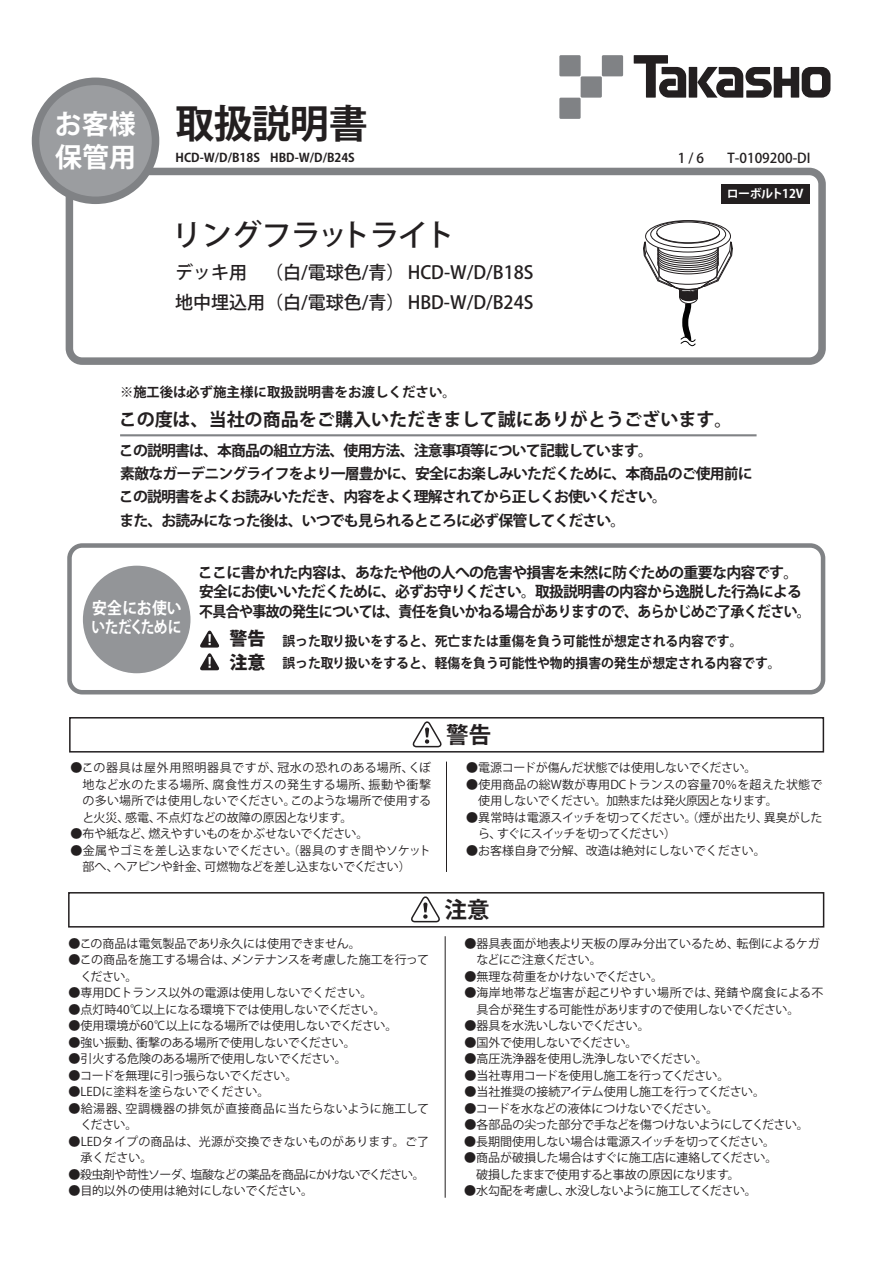
<style>
.page{position:relative;width:893px;height:1263px;background:#fff}
.page>*{position:absolute;margin:0;border:0;box-sizing:border-box;transform-origin:0 0}
.t1{font:700 39px "Koz Go Pro";letter-spacing:-.025em;color:#231f20}
.t2{font:500 30px "Koz Go Pro";letter-spacing:-.02em;color:#231f20}
.t3{font:700 27px "Koz Go Pro";color:#fff}
.t4{font:700 22.5px "Koz Go Pro";color:#231f20}
.t5{font:500 18px/30px "Koz Go Pro";color:#231f20}
.t6{font:700 18px "Koz Go Pro";color:#231f20}
.t7{font:800 18px/23.1px "Koz Go Pro";color:#231f20}
.t8{font:700 16.5px "Koz Go Pro";letter-spacing:-.04em;color:#fff;scale:.83 1}
.t9{font:700 15px "Koz Go Pro";letter-spacing:-.05em;color:#231f20}
.t10{font:700 15px "Koz Go Pro";letter-spacing:-.05em;color:#231f20;scale:.93 1}
.t11{font:700 14.85px/23.4px "Koz Go Pro";letter-spacing:-.055em;color:#231f20}
.t12{font:700 13.5px/22.6px "Koz Go Pro";color:#231f20;scale:.95 1}
.t13{font:700 13.5px "Koz Go Pro";color:#231f20}
.t14{font:500 13.5px "Koz Go Pro";color:#231f20}
.t15{font:12px/16.5px "Koz Go Pro";letter-spacing:-.01em;color:#231f20}
.t16{font:12px "Koz Go Pro";letter-spacing:-.03em;color:#231f20}
.t17{font:12px/16.5px "Koz Go Pro";letter-spacing:-.04em;color:#231f20}
.t18{font:12px "Koz Go Pro";letter-spacing:-.05em;color:#231f20}
.t19{font:12px/16.5px "Koz Go Pro";letter-spacing:.01em;color:#231f20}
.t20{font:12px/16.5px "Koz Go Pro";letter-spacing:.04em;color:#231f20}
.t21{font:700 12px "Koz Go Pro";color:#231f20}
.t22{font:12px "Koz Go Pro";letter-spacing:-.035em;color:#231f20}
.t23{font:700 12px "Koz Go Pro";letter-spacing:-.04em;color:#fff}
.s1{font-size:27px;color:#fff}
</style>
<div class="page">
<div style="left:83px;top:566px;width:107px;height:107px;background:#939598;border-radius:50%"></div>
<svg style="left:200px;top:630px;width:20px;height:40px"></svg>
<div style="left:67px;top:543px;width:758px;height:151px;border:5px solid #808285;border-radius:13px"></div>
<hr style="left:120px;top:434px;width:637px;height:2px;background:#808285">
<div style="left:66px;top:168px;width:760px;height:197px;border:8px solid #808285;border-radius:13px"></div>
<div style="left:36px;top:81px;width:120px;height:119px;background:#9b9da0;border-radius:50%"></div>
<div style="left:32px;top:78px;width:127px;height:126px;border:8px solid #808285;border-radius:50%"></div>
<svg style="left:634px;top:55px;width:52px;height:43px"></svg>
<div style="left:689px;top:67px;width:8px;height:31px;background:#231f20"></div>
<svg style="left:697px;top:67px;width:133px;height:31px"></svg>
<div style="left:559px;top:55px;width:22px;height:21px;background:#808285"></div>
<div style="left:581px;top:76px;width:21px;height:22px;background:#808285"></div>
<div style="left:602px;top:55px;width:21px;height:21px;background:#808285"></div>
<div style="left:559px;top:98px;width:22px;height:21px;background:#808285"></div>
<div style="left:69px;top:717px;width:755px;height:35px;border:2px solid #231f20"></div>
<svg style="left:413px;top:719px;width:31px;height:29px"></svg>
<hr style="left:446px;top:761px;width:1px;height:111px;background:#231f20">
<div style="left:68px;top:892px;width:756px;height:35px;border:2px solid #231f20"></div>
<svg style="left:411px;top:894px;width:31px;height:29px"></svg>
<hr style="left:445px;top:936px;width:1px;height:262px;background:#231f20">
<svg style="left:643px;top:220px;width:90px;height:127px"></svg>
<div style="left:721px;top:184px;width:89px;height:19px;background:#231f20"></div>
<h1 class="t1" style="left:55px;top:98px;width:315px"><span class="s1">お客様</span> 取扱説明書</h1>
<h3 class="t3" style="left:55px;top:139px;width:82px">保管用</h3>
<p class="t21" style="left:176px;top:150px;width:181px">HCD-W/D/B18S HBD-W/D/B24S</p>
<h2 class="t2" style="left:172px;top:215px;width:285px">リングフラットライト</h2>
<h3 class="t5" style="left:175px;top:258px;width:360px">デッキ用　（白/電球色/青） HCD-W/D/B18S地中埋込用（白/電球色/青） HBD-W/D/B24S</h3>
<p class="t13" style="left:120px;top:383px;width:337px">※施工後は必ず施主様に取扱説明書をお渡しください。</p>
<p class="t14" style="left:678px;top:149px;width:134px">1 / 6　 T-0109200-DI</p>
<p class="t23" style="left:727px;top:186px;width:78px">ローボルト12V</p>
<h3 class="t6" style="left:119px;top:408px;width:615px">この度は、当社の商品をご購入いただきまして誠にありがとうございます。</h3>
<p class="t11" style="left:119px;top:439px;width:635px">この説明書は、本商品の組立方法、使用方法、注意事項等について記載しています。<br>素敵なガーデニングライフをより一層豊かに、安全にお楽しみいただくために、本商品のご使用前にこの説明書をよくお読みいただき、内容をよく理解されてから正しくお使いください。<br>また、お読みになった後は、いつでも見られるところに必ず保管してください。</p>
<p class="t9" style="left:198px;top:562px;width:602px">ここに書かれた内容は、あなたや他の人への危害や損害を未然に防ぐための重要な内容です。</p>
<p class="t9" style="left:199px;top:582px;width:604px">安全にお使いいただくために、必ずお守りください。取扱説明書の内容から逸脱した行為による</p>
<p class="t10" style="left:92px;top:601px;width:774px"><sup>安全にお使い</sup> 不具合や事故の発生については、責任を負いかねる場合がありますので、あらかじめご了承ください。</p>
<h3 class="t8" style="left:92px;top:617px;width:110px">いただくために</h3>
<p class="t12" style="left:282px;top:630px;width:526px">誤った取り扱いをすると、死亡または重傷を負う可能性が想定される内容です。<br>誤った取り扱いをすると、軽傷を負う可能性や物的損害の発生が想定される内容です。</p>
<h3 class="t7" style="left:229px;top:628px;width:37px">警告注意</h3>
<p class="t15" style="left:83px;top:760px;width:350px;text-align:justify;text-indent:-12px">●この器具は屋外用照明器具ですが、冠水の恐れのある場所、くぼ地など水のたまる場所、腐食性ガスの発生する場所、振動や衝撃の多い場所では使用しないでください。このような場所で使用すると火災、感電、不点灯などの故障の原因となります。</p>
<p class="t15" style="left:71px;top:826px;width:299px">●布や紙など、燃えやすいものをかぶせないでください。</p>
<p class="t15" style="left:83px;top:842px;width:350px;text-indent:-12px">●金属やゴミを差し込まないでください。（器具のすき間やソケット部へ、ヘアピンや針金、可燃物などを差し込まないでください）</p>
<p class="t15" style="left:69px;top:935px;width:294px">●この商品は電気製品であり永久には使用できません。</p>
<p class="t15" style="left:81px;top:952px;width:350px;text-indent:-12px">●この商品を施工する場合は、メンテナンスを考慮した施工を行ってください。</p>
<p class="t15" style="left:69px;top:985px;width:305px">●専用DCトランス以外の電源は使用しないでください。</p>
<p class="t15" style="left:69px;top:1001px;width:318px">●点灯時40℃以上になる環境下では使用しないでください。</p>
<p class="t15" style="left:69px;top:1018px;width:330px">●使用環境が60℃以上になる場所では使用しないでください。</p>
<p class="t15" style="left:69px;top:1034px;width:289px">●強い振動、衝撃のある場所で使用しないでください。</p>
<p class="t16" style="left:69px;top:1051px;width:280px">●引火する危険のある場所で使用しないでください。</p>
<p class="t17" style="left:69px;top:1067px;width:230px">●コードを無理に引っ張らないでください。</p>
<p class="t15" style="left:69px;top:1084px;width:202px">●LEDに塗料を塗らないでください。</p>
<p class="t20" style="left:81px;top:1100px;width:350px;text-indent:-12px">●給湯器、空調機器の排気が直接商品に当たらないように施工してください。</p>
<p class="t19" style="left:81px;top:1133px;width:350px;text-indent:-12px">●LEDタイプの商品は、光源が交換できないものがあります。ご了承ください。</p>
<p class="t18" style="left:69px;top:1167px;width:358px">●殺虫剤や苛性ソーダ、塩酸などの薬品を商品にかけないでください。</p>
<p class="t15" style="left:69px;top:1183px;width:246px">●目的以外の使用は絶対にしないでください。</p>
<h3 class="t4" style="left:446px;top:720px;width:46px">警告</h3>
<p class="t15" style="left:466px;top:760px;width:292px">●電源コードが傷んだ状態では使用しないでください。</p>
<p class="t15" style="left:478px;top:776px;width:346px;text-indent:-12px">●使用商品の総W数が専用DCトランスの容量70％を超えた状態で使用しないでください。加熱または発火原因となります。</p>
<p class="t17" style="left:478px;top:809px;width:346px;text-indent:-12px">●異常時は電源スイッチを切ってください。（煙が出たり、異臭がしたら、すぐにスイッチを切ってください）</p>
<p class="t15" style="left:466px;top:842px;width:301px">●お客様自身で分解、改造は絶対にしないでください。</p>
<h3 class="t4" style="left:444px;top:895px;width:46px">注意</h3>
<p class="t15" style="left:476px;top:935px;width:345px;text-indent:-12px">●器具表面が地表より天板の厚み分出ているため、転倒によるケガなどにご注意ください。</p>
<p class="t15" style="left:464px;top:968px;width:200px">●無理な荷重をかけないでください。</p>
<p class="t15" style="left:476px;top:985px;width:348px;text-indent:-12px">●海岸地帯など塩害が起こりやすい場所では、発錆や腐食による不具合が発生する可能性がありますので使用しないでください。</p>
<p class="t16" style="left:464px;top:1018px;width:187px">●器具を水洗いしないでください。</p>
<p class="t22" style="left:464px;top:1035px;width:175px">●国外で使用しないでください。</p>
<p class="t15" style="left:464px;top:1051px;width:245px">●高圧洗浄器を使用し洗浄しないでください。</p>
<p class="t16" style="left:464px;top:1068px;width:267px">●当社専用コードを使用し施工を行ってください。</p>
<p class="t15" style="left:464px;top:1084px;width:302px">●当社推奨の接続アイテム使用し施工を行ってください。</p>
<p class="t16" style="left:464px;top:1101px;width:256px">●コードを水などの液体につけないでください。</p>
<p class="t16" style="left:464px;top:1117px;width:346px">●各部品の尖った部分で手などを傷つけないようにしてください。</p>
<p class="t16" style="left:464px;top:1134px;width:312px">●長期間使用しない場合は電源スイッチを切ってください。</p>
<p class="t15" style="left:464px;top:1150px;width:315px">●商品が破損した場合はすぐに施工店に連絡してください。　破損したままで使用すると事故の原因になります。</p>
<p class="t18" style="left:464px;top:1183px;width:294px">●水勾配を考慮し、水没しないように施工してください。</p>
</div>
